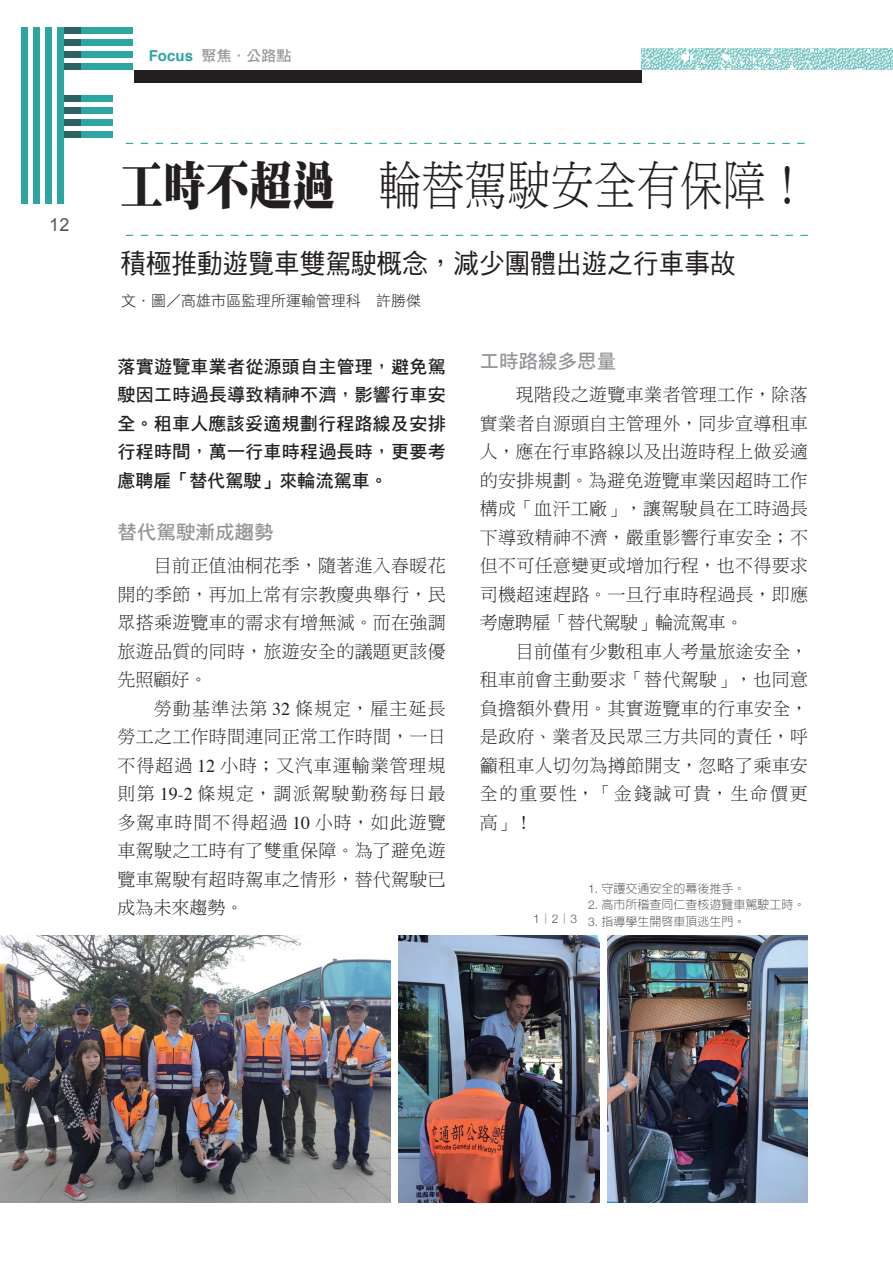
<style>
.page{position:relative;width:893px;height:1263px;background:#fff}
.page>*{position:absolute;margin:0;border:0;box-sizing:border-box;transform-origin:0 0}
.t1{font:52.5px "DF Ming Std W3";color:#231f20;scale:.82 1}
.t2{font:27px "DF Hei Std W5";color:#231f20;scale:.95 1}
.t3{font:19.5px "DF Hei Std W7";color:#939598}
.t4{font:18px/28.5px "DF Ming Std W3";letter-spacing:.015em;color:#231f20;text-align:justify}
.t5{font:18px/28.5px "DF Hei Std W7";letter-spacing:.015em;color:#231f20;text-align:justify}
.t6{font:18px "Arial";color:#57585a}
.t7{font:15px "DF Hei Std W3";color:#231f20}
.t8{font:15px "DF Hei Std W7";color:#939598}
.t9{font:300 12px "AR Hei B5";color:#57585a}
.t10{font:300 12px "Helvetica Neue";color:#57585a}
.s1{font-family:"Helvetica";font-weight:700;color:#2da6a1}
.s2{font-family:"DF Ming Std W12"}
.s3{font-family:"Times"}
.s4{font-family:"AR Hei B5";color:#97999c}
.s5{font-family:"Helvetica Neue"}
</style>
<div class="page">
<div style="left:64px;top:28px;width:69px;height:6px;background:#2da6a1"></div>
<div style="left:64px;top:40px;width:69px;height:6px;background:#2da6a1"></div>
<div style="left:64px;top:52px;width:69px;height:6px;background:#2da6a1"></div>
<div style="left:64px;top:64px;width:69px;height:6px;background:#2da6a1"></div>
<div style="left:64px;top:95px;width:49px;height:7px;background:#2da6a1"></div>
<div style="left:64px;top:107px;width:49px;height:7px;background:#2da6a1"></div>
<div style="left:64px;top:119px;width:49px;height:7px;background:#2da6a1"></div>
<div style="left:64px;top:131px;width:49px;height:7px;background:#2da6a1"></div>
<div style="left:21px;top:28px;width:7px;height:176px;background:#2da6a1"></div>
<div style="left:33px;top:28px;width:7px;height:176px;background:#2da6a1"></div>
<div style="left:45px;top:28px;width:7px;height:176px;background:#2da6a1"></div>
<div style="left:57px;top:28px;width:7px;height:176px;background:#2da6a1"></div>
<div style="left:64px;top:28px;width:17px;height:6px;background:#2d6162"></div>
<div style="left:64px;top:40px;width:17px;height:6px;background:#2d6162"></div>
<div style="left:64px;top:52px;width:17px;height:6px;background:#2d6162"></div>
<div style="left:64px;top:64px;width:17px;height:6px;background:#2d6162"></div>
<div style="left:64px;top:95px;width:17px;height:7px;background:#2d6162"></div>
<div style="left:64px;top:107px;width:17px;height:7px;background:#2d6162"></div>
<div style="left:64px;top:119px;width:17px;height:7px;background:#2d6162"></div>
<div style="left:64px;top:131px;width:17px;height:7px;background:#2d6162"></div>
<div style="left:134px;top:70px;width:508px;height:13px;background:#231f20"></div>
<img style="left:642px;top:49px;width:251px;height:21px">
<svg style="left:126px;top:143px;width:679px;height:1px"></svg>
<svg style="left:126px;top:235px;width:682px;height:1px"></svg>
<img style="left:0;top:935px;width:390px;height:267px">
<img style="left:399px;top:935px;width:200px;height:267px">
<img style="left:608px;top:935px;width:200px;height:267px">
<p class="t6" style="left:49px;top:213px;width:22px">12</p>
<p class="t8" style="left:149px;top:47px;width:144px"><span class="s1">Focus</span> 聚焦．公路點</p>
<h1 class="t1" style="left:120px;top:157px;width:841px"><span class="s2">工時不超過</span>　輪替駕駛安全有保障！</h1>
<h2 class="t2" style="left:120px;top:249px;width:650px">積極推動遊覽車雙駕駛概念，減少團體出遊之行車事故</h2>
<p class="t7" style="left:121px;top:292px;width:302px">文．圖／高雄市區監理所運輸管理科　許勝傑</p>
<p class="t5" style="left:118px;top:352px;width:330px">落實遊覽車業者從源頭自主管理，避免駕駛因工時過長導致精神不濟，影響行車安全。租車人應該妥適規劃行程路線及安排行程時間，萬一行車時程過長時，更要考慮聘雇「替代駕駛」來輪流駕車。</p>
<p class="t3" style="left:118px;top:521px;width:157px">替代駕駛漸成趨勢</p>
<p class="t4" style="left:118px;top:551px;width:330px;text-indent:36px">目前正值油桐花季，隨著進入春暖花開的季節，再加上常有宗教慶典舉行，民眾搭乘遊覽車的需求有增無減。而在強調旅遊品質的同時，旅遊安全的議題更該優先照顧好。</p>
<p class="t4" style="left:118px;top:694px;width:330px;text-indent:36px">勞動基準法第 <span class="s3">32</span> 條規定，雇主延長勞工之工作時間連同正常工作時間，一日不得超過 <span class="s3">12</span> 小時；又汽車運輸業管理規則第 <span class="s3">19-2</span> 條規定，調派駕駛勤務每日最多駕車時間不得超過 <span class="s3">10</span> 小時，如此遊覽車駕駛之工時有了雙重保障。為了避免遊覽車駕駛有超時駕車之情形，替代駕駛已成為未來趨勢。</p>
<p class="t3" style="left:480px;top:350px;width:138px">工時路線多思量</p>
<p class="t4" style="left:480px;top:380px;width:330px;text-indent:36px">現階段之遊覽車業者管理工作，除落實業者自源頭自主管理外，同步宣導租車人，應在行車路線以及出遊時程上做妥適的安排規劃。為避免遊覽車業因超時工作構成「血汗工廠」，讓駕駛員在工時過長下導致精神不濟，嚴重影響行車安全；不但不可任意變更或增加行程，也不得要求司機超速趕路。一旦行車時程過長，即應考慮聘雇「替代駕駛」輪流駕車。</p>
<p class="t4" style="left:480px;top:637px;width:330px;text-indent:36px">目前僅有少數租車人考量旅途安全，租車前會主動要求「替代駕駛」，也同意負擔額外費用。其實遊覽車的行車安全，是政府、業者及民眾三方共同的責任，呼籲租車人切勿為撙節開支，忽略了乘車安全的重要性，「金錢誠可貴，生命價更高」！</p>
<p class="t10" style="left:533px;top:909px;width:46px">1<span class="s4">｜</span>2<span class="s4">｜</span>3</p>
<p class="t9" style="left:588px;top:882px;width:159px"><span class="s5">1.</span> 守護交通安全的幕後推手。</p>
<p class="t9" style="left:588px;top:899px;width:219px"><span class="s5">2.</span> 高市所稽查同仁查核遊覽車駕駛工時。</p>
<p class="t9" style="left:588px;top:915px;width:159px"><span class="s5">3.</span> 指導學生開啟車頂逃生門。</p>
</div>
